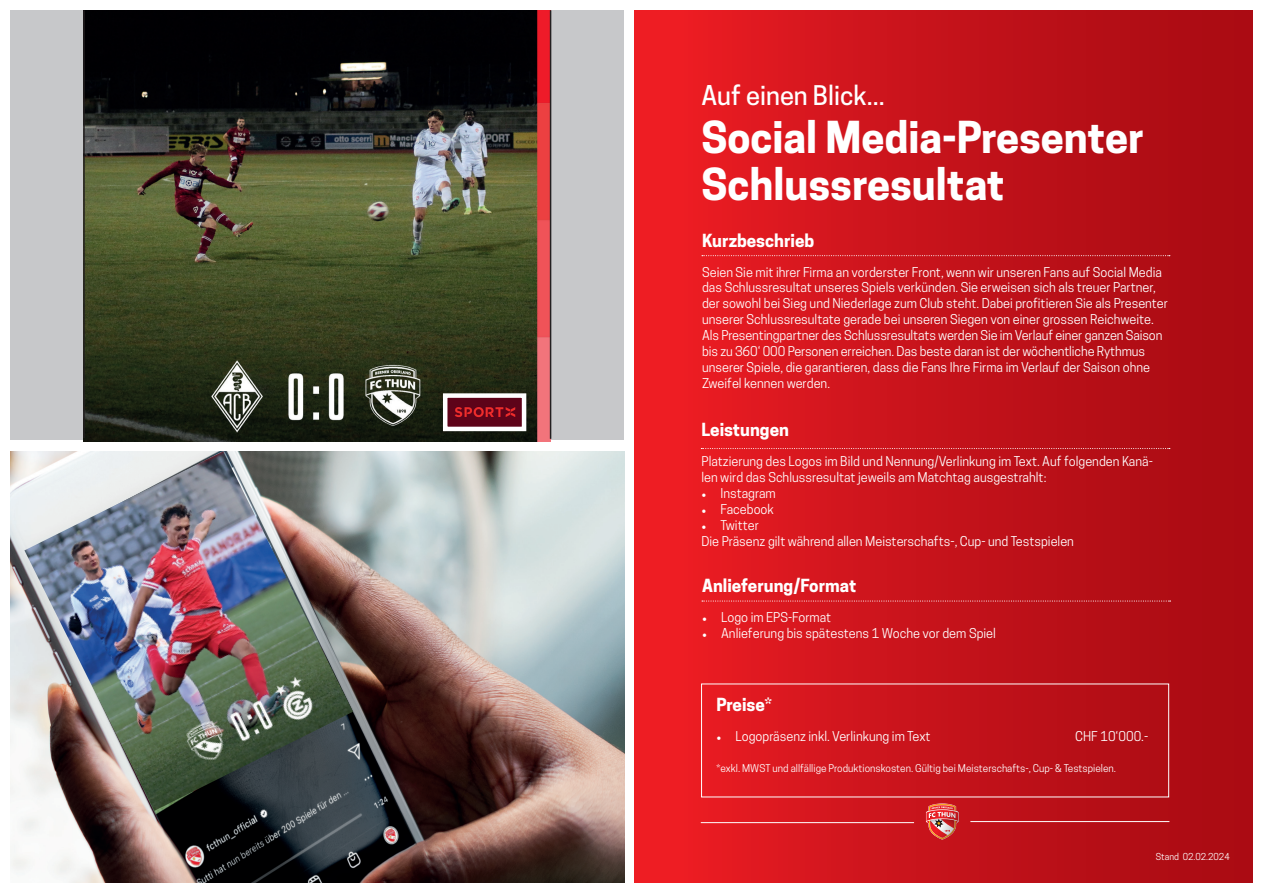
<style>
.page{position:relative;width:1263px;height:893px;background:#fff}
.page>*{position:absolute;margin:0;border:0;box-sizing:border-box;transform-origin:0 0}
.t1{font:700 41.4px/47.7px "Cooper Hewitt";color:#fff}
.t2{font:500 25.5px "Cooper Hewitt";color:#fff}
.t3{font:700 16.95px "Cooper Hewitt";color:#fff}
.t4{font:12.75px/15.9px "Cooper Hewitt";color:#fff}
.t5{font:10.05px "Cooper Hewitt";color:#fff}
.t6{font:9px "Cooper Hewitt";color:#fff}
.s1{font-family:"Minion Pro"}
</style>
<div class="page">
<div style="left:635px;top:10px;width:618px;height:873px;background:linear-gradient(to right,#ee1e25,#a40a12)"></div>
<div style="left:551px;top:10px;width:72px;height:430px;background:#c7c8ca"></div>
<div style="left:10px;top:10px;width:79px;height:430px;background:#c7c8ca"></div>
<svg style="left:701px;top:448px;width:469px;height:1px"></svg>
<img style="left:84px;top:10px;width:467px;height:431px">
<img style="left:10px;top:452px;width:614px;height:431px">
<svg style="left:926px;top:803px;width:32px;height:37px"></svg>
<hr style="left:701px;top:822px;width:213px;height:1px;background:#fff">
<hr style="left:970px;top:821px;width:199px;height:1px;background:#fff">
<svg style="left:702px;top:255px;width:468px;height:1px"></svg>
<img style="left:448px;top:398px;width:73px;height:28px">
<div style="left:443px;top:393px;width:83px;height:38px;border:4px solid #fff"></div>
<svg style="left:702px;top:600px;width:468px;height:2px"></svg>
<hr style="left:83px;top:10px;width:2px;height:428px;background:#231f20">
<hr style="left:550px;top:10px;width:1px;height:429px;background:#231f20">
<img style="left:24px;top:451px;width:329px;height:360px">
<h2 class="t2" style="left:701px;top:80px;width:185px">Auf einen Blick...</h2>
<h1 class="t1" style="left:701px;top:113px;width:444px">Social Media-Presenter<br>Schlussresultat</h1>
<h3 class="t3" style="left:702px;top:230px;width:114px">Kurzbeschrieb</h3>
<p class="t4" style="left:702px;top:264px;width:467px">Seien Sie mit ihrer Firma an vorderster Front, wenn wir unseren Fans auf Social Media das Schlussresultat unseres Spiels verkünden. Sie erweisen sich als treuer Partner, der sowohl bei Sieg und Niederlage zum Club steht. Dabei profitieren Sie als Presenter unserer Schlussresultate gerade bei unseren Siegen von einer grossen Reichweite.<br>Als Presentingpartner des Schlussresultats werden Sie im Verlauf einer ganzen Saison bis zu 360‘ 000 Personen erreichen. Das beste daran ist der wöchentliche Rythmus unserer Spiele, die garantieren, dass die Fans Ihre Firma im Verlauf der Saison ohne Zweifel kennen werden.</p>
<h3 class="t3" style="left:701px;top:420px;width:89px">Leistungen</h3>
<p class="t4" style="left:701px;top:453px;width:453px">Platzierung des Logos im Bild und Nennung/Verlinkung im Text. Auf folgenden Kanä&shy;len wird das Schlussresultat jeweils am Matchtag ausgestrahlt:</p>
<p class="t4" style="left:701px;top:485px;width:76px"><span class="s1">•</span> Instagram</p>
<p class="t4" style="left:701px;top:501px;width:74px"><span class="s1">•</span> Facebook</p>
<p class="t4" style="left:701px;top:517px;width:374px"><span class="s1">•</span> Twitter<br>Die Präsenz gilt während allen Meisterschafts-, Cup- und Testspielen</p>
<h3 class="t3" style="left:702px;top:576px;width:156px">Anlieferung/Format</h3>
<p class="t4" style="left:702px;top:609px;width:131px"><span class="s1">•</span> Logo im EPS-Format</p>
<p class="t4" style="left:702px;top:625px;width:295px"><span class="s1">•</span> Anlieferung bis spätestens 1 Woche vor dem Spiel</p>
<h3 class="t3" style="left:716px;top:694px;width:57px">Preise*</h3>
<p class="t4" style="left:716px;top:728px;width:216px"><span class="s1">•</span> Logopräsenz inkl. Verlinkung im Text</p>
<p class="t4" style="left:1075px;top:728px;width:74px">CHF 10‘000.-</p>
<p class="t5" style="left:716px;top:763px;width:401px">*exkl. MWST und allfällige Produktionskosten. Gültig bei Meisterschafts-, Cup- &amp; Testspielen.</p>
<p class="t6" style="left:1156px;top:851px;width:75px">Stand 02.02.2024</p>
</div>
